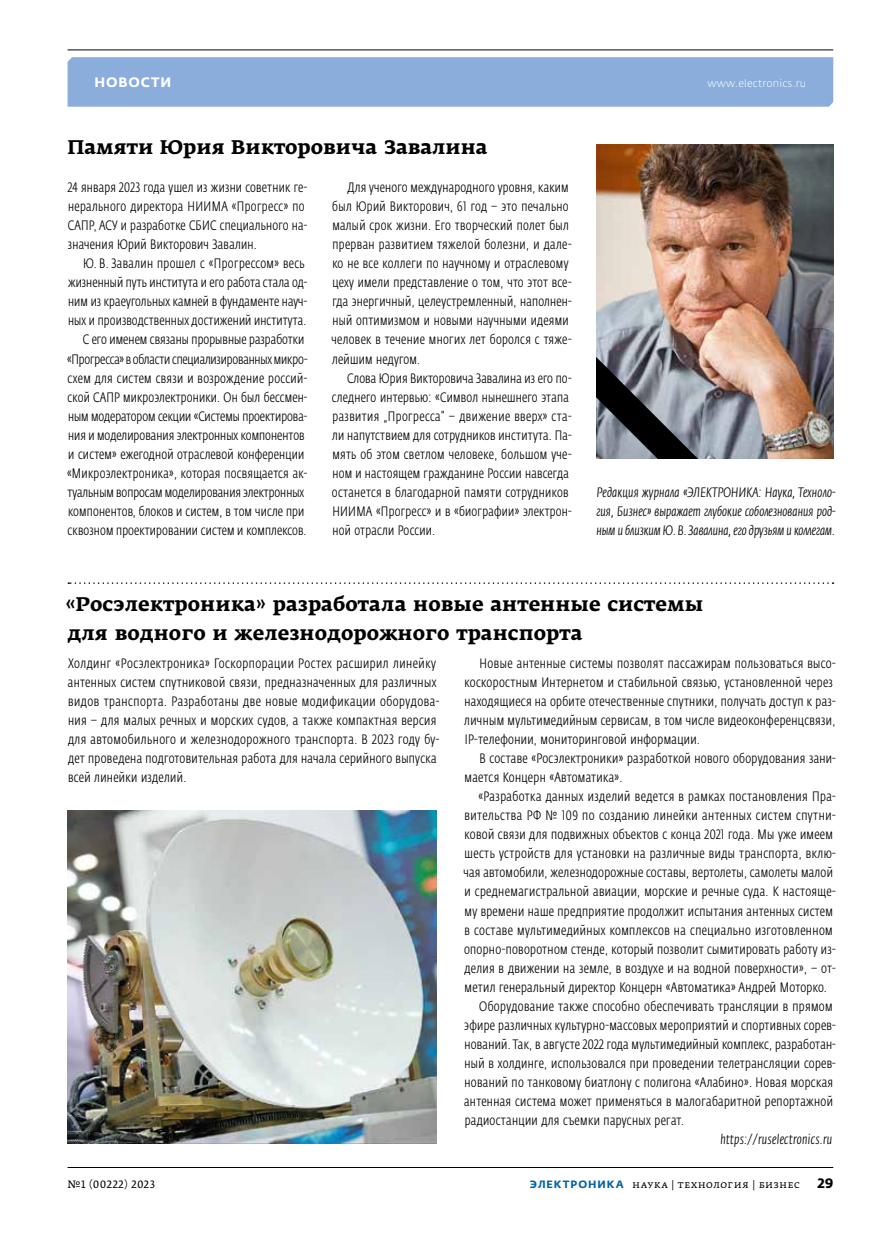
<style>
.page{position:relative;width:881px;height:1234px;background:#fff}
.page>*{position:absolute;margin:0;border:0;box-sizing:border-box;transform-origin:0 0}
.t1{font:700 19.5px/28.5px "Fedra Serif A Pro";letter-spacing:.005em;color:#000}
.t2{font:300 13.5px/19px "Fedra Sans Cond Pro";letter-spacing:.025em;color:#000}
.t3{font:italic 300 13.5px/19px "Fedra Sans Cond Pro";color:#000;text-align:justify}
.t4{font:italic 300 13.5px "Fedra Sans Cond Pro";letter-spacing:.025em;color:#000}
.t5{font:700 13.5px "Fedra Sans Alt Pro";letter-spacing:.065em;color:#fff}
.t6{font:700 13.5px "Fedra Sans Pro";color:#000}
.t7{font:10.5px "Fedra Serif A Pro";letter-spacing:.03em;color:#000}
.t8{font:300 10.5px "Fedra Sans Pro";letter-spacing:.015em;color:#fff}
.s1{font-family:"Fedra Sans Alt Pro";font-weight:700;color:#0061a7}
</style>
<div class="page">
<div style="left:67px;top:57px;width:765px;height:50px;background:#8baddc"></div>
<hr style="left:67px;top:49px;width:765px;height:1px;background:#000">
<hr style="left:68px;top:1166px;width:764px;height:1px;background:#000">
<svg style="left:68px;top:582px;width:765px;height:1px"></svg>
<img style="left:596px;top:145px;width:236px;height:313px">
<img style="left:596px;top:309px;width:145px;height:149px">
<img style="left:68px;top:810px;width:368px;height:333px">
<p class="t5" style="left:95px;top:74px;width:78px">НОВОСТИ</p>
<p class="t8" style="left:707px;top:77px;width:100px">www.electronics.ru</p>
<h1 class="t1" style="left:67px;top:133px;width:421px">Памяти Юрия Викторовича Завалина</h1>
<p class="t2" style="left:68px;top:178px;width:241px">24 января 2023 года ушел из жизни советник ге&shy;нерального директора НИИМА «Прогресс» по САПР, АСУ и разработке СБИС специального на&shy;значения Юрий Викторович Завалин.</p>
<p class="t2" style="left:67px;top:254px;width:242px;text-align:right">Ю. В.Завалин прошел с «Прогрессом» весь жизненный путь института и его работа стала од&shy;ним из краеугольных камней в фундаменте науч&shy;ных и производственных достижений института.<br>С его именем связаны прорывные разработки «Прогресса» в области специализированных микро&shy;схем для систем связи и возрождение россий&shy;ской САПР микроэлектроники. Он был бессмен&shy;ным модератором секции «Системы проектирова&shy;ния и моделирования электронных компонентов и систем» ежегодной отраслевой конференции «Микроэлектроника», которая посвящается ак&shy;туальным вопросам моделирования электронных компонентов, блоков и систем, в том числе при сквозном проектировании систем и комплексов.</p>
<p class="t2" style="left:331px;top:178px;width:241px;text-indent:16px">Для ученого международного уровня, каким был Юрий Викторович, 61 год – это печально малый срок жизни. Его творческий полет был прерван развитием тяжелой болезни, и дале&shy;ко не все коллеги по научному и отраслевому цеху имели представление о том, что этот все&shy;гда энергичный, целеустремленный, наполнен&shy;ный оптимизмом и новыми научными идеями человек в течение многих лет боролся с тяже&shy;лейшим недугом.</p>
<p class="t2" style="left:332px;top:368px;width:241px;text-indent:15px">Слова Юрия Викторовича Завалина из его по&shy;следнего интервью: «Символ нынешнего этапа развития „Прогресса“ – движение вверх» ста&shy;ли напутствием для сотрудников института. Па&shy;мять об этом светлом человеке, большом уче&shy;ном и настоящем гражданине России навсегда останется в благодарной памяти сотрудников НИИМА «Прогресс» и в «биографии» электрон&shy;ной отрасли России.</p>
<p class="t3" style="left:596px;top:482px;width:241px">Редакция журнала «ЭЛЕКТРОНИКА: Наука, Техноло&shy;гия, Бизнес» выражает глубокие соболезнования род&shy;ным и близким Ю. В.Завалина, его друзьям и коллегам.</p>
<h1 class="t1" style="left:66px;top:589px;width:638px">«Росэлектроника» разработала новые антенные системы для водного и железнодорожного транспорта</h1>
<p class="t2" style="left:68px;top:654px;width:373px">Холдинг «Росэлектроника» Госкорпорации Ростех расширил линейку антенных систем спутниковой связи, предназначенных для различных видов транспорта. Разработаны две новые модификации оборудова&shy;ния – для малых речных и морских судов, а также компактная версия для автомобильного и железнодорожного транспорта. В 2023 году бу&shy;дет проведена подготовительная работа для начала серийного выпуска всей линейки изделий.</p>
<p class="t2" style="left:464px;top:654px;width:373px;text-indent:15px">Новые антенные системы позволят пассажирам пользоваться высо&shy;коскоростным Интернетом и стабильной связью, установленной через находящиеся на орбите отечественные спутники, получать доступ к раз&shy;личным мультимедийным сервисам, в том числе видеоконференцсвязи, IP-телефонии, мониторинговой информации.</p>
<p class="t2" style="left:464px;top:749px;width:373px;text-indent:15px">В составе «Росэлектроники» разработкой нового оборудования зани&shy;мается Концерн «Автоматика».</p>
<p class="t2" style="left:478px;top:787px;width:359px">«Разработка данных изделий ведется в рамках постановления Пра-</p>
<p class="t2" style="left:464px;top:806px;width:372px">вительства РФ № 109 по созданию линейки антенных систем спутни-</p>
<p class="t2" style="left:464px;top:825px;width:370px">ковой связи для подвижных объектов с конца 2021 года. Мы уже имеем</p>
<p class="t2" style="left:464px;top:844px;width:373px">шесть устройств для установки на различные виды транспорта, вклю-</p>
<p class="t2" style="left:463px;top:863px;width:371px">чая автомобили, железнодорожные составы, вертолеты, самолеты малой</p>
<p class="t2" style="left:464px;top:882px;width:373px">и среднемагистральной авиации, морские и речные суда. К настояще-</p>
<p class="t2" style="left:464px;top:901px;width:370px">му времени наше предприятие продолжит испытания антенных систем</p>
<p class="t2" style="left:464px;top:920px;width:369px">в составе мультимедийных комплексов на специально изготовленном</p>
<p class="t2" style="left:464px;top:939px;width:373px">опорно-поворотном стенде, который позволит сымитировать работу из-</p>
<p class="t2" style="left:464px;top:958px;width:373px">делия в движении на земле, в воздухе и на водной поверхности», – от-</p>
<p class="t2" style="left:464px;top:977px;width:364px">метил генеральный директор Концерн «Автоматика» Андрей Моторко.</p>
<p class="t2" style="left:479px;top:996px;width:355px">Оборудование также способно обеспечивать трансляции в прямом</p>
<p class="t2" style="left:464px;top:1015px;width:373px">эфире различных культурно-массовых мероприятий и спортивных сорев-</p>
<p class="t2" style="left:464px;top:1034px;width:373px">нований. Так, в августе 2022 года мультимедийный комплекс, разработан-</p>
<p class="t2" style="left:464px;top:1053px;width:373px">ный в холдинге, использовался при проведении телетрансляции сорев-</p>
<p class="t2" style="left:464px;top:1072px;width:370px">нований по танковому биатлону с полигона «Алабино». Новая морская</p>
<p class="t2" style="left:464px;top:1091px;width:370px">антенная система может применяться в малогабаритной репортажной</p>
<p class="t2" style="left:464px;top:1110px;width:221px">радиостанции для съемки парусных регат.</p>
<p class="t4" style="left:720px;top:1130px;width:113px">https://ruselectronics.ru</p>
<p class="t7" style="left:67px;top:1177px;width:89px">№1 (00222) 2023</p>
<p class="t7" style="left:529px;top:1177px;width:272px"><span class="s1">ЭЛЕКТРОНИКА</span> наука | технология | бизнес</p>
<p class="t6" style="left:817px;top:1174px;width:17px">29</p>
</div>
